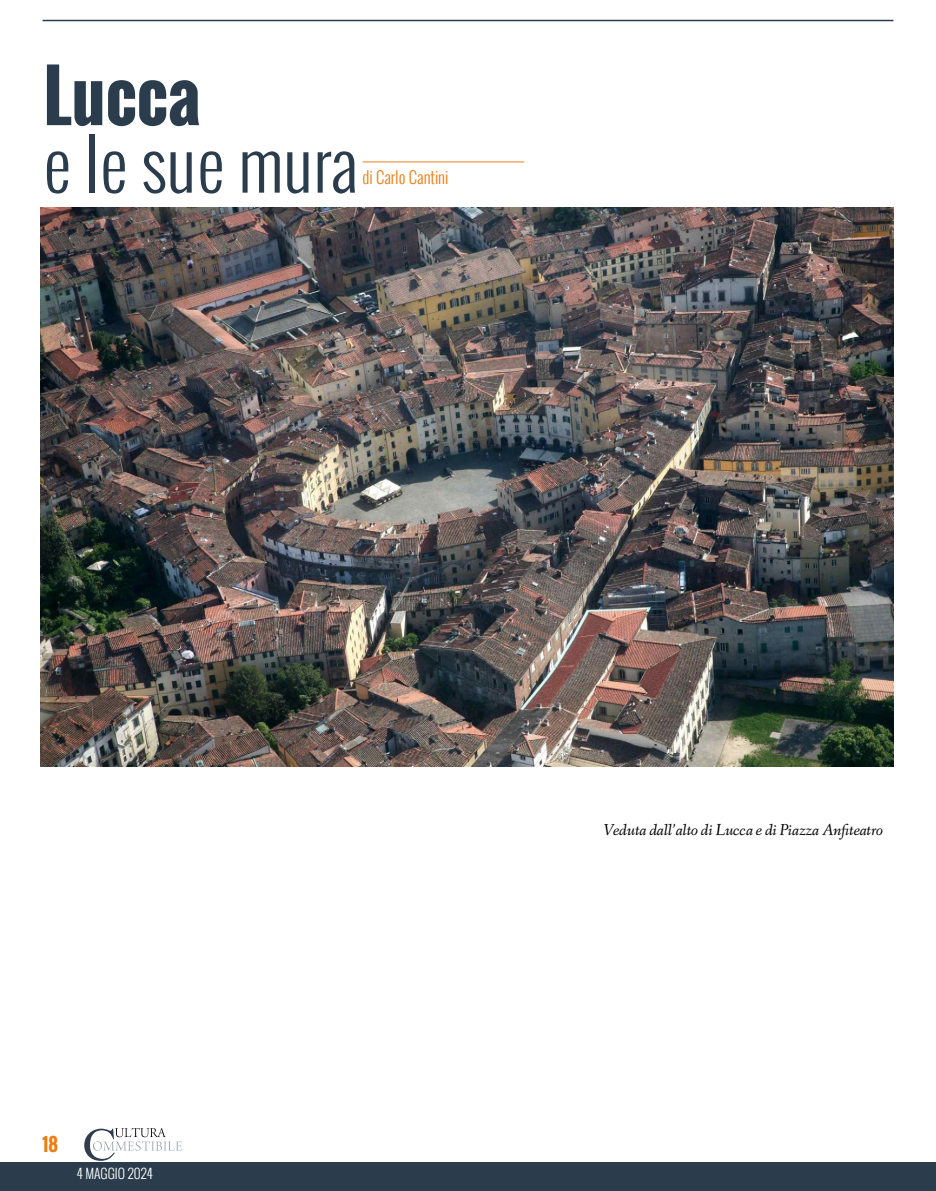
<style>
.page{position:relative;width:936px;height:1191px;background:#fff}
.page>*{position:absolute;margin:0;border:0;box-sizing:border-box;transform-origin:0 0}
.t1{font:300 69px "Oswald";color:#2b3d4c}
.t2{font:700 69px "Oswald";color:#2b3d4c}
.t3{font:700 18px "Oswald";color:#eb7e14}
.t4{font:italic 16.5px "Fanwood Text";letter-spacing:-.01em;color:#000}
.t5{font:300 16.5px "Oswald";color:#eb7e14}
.t6{font:300 13.5px "Oswald";color:#fff}
</style>
<div class="page">
<div style="left:0;top:1162px;width:935px;height:29px;background:#2b3d4c"></div>
<svg style="left:84px;top:1128px;width:98px;height:32px"></svg>
<hr style="left:43px;top:20px;width:850px;height:1px;background:#2b3d4c">
<img style="left:41px;top:207px;width:852px;height:559px">
<hr style="left:362px;top:162px;width:162px;height:1px;background:#eb7e14">
<h1 class="t2" style="left:43px;top:44px;width:159px">Lucca</h1>
<h1 class="t1" style="left:43px;top:114px;width:316px">e le sue mura</h1>
<p class="t5" style="left:362px;top:165px;width:87px">di Carlo Cantini</p>
<p class="t3" style="left:43px;top:1130px;width:17px">18</p>
<p class="t6" style="left:77px;top:1164px;width:77px">4 MAGGIO 2024</p>
<p class="t4" style="left:604px;top:819px;width:280px">Veduta dall’alto di Lucca e di Piazza Anfiteatro</p>
</div>
